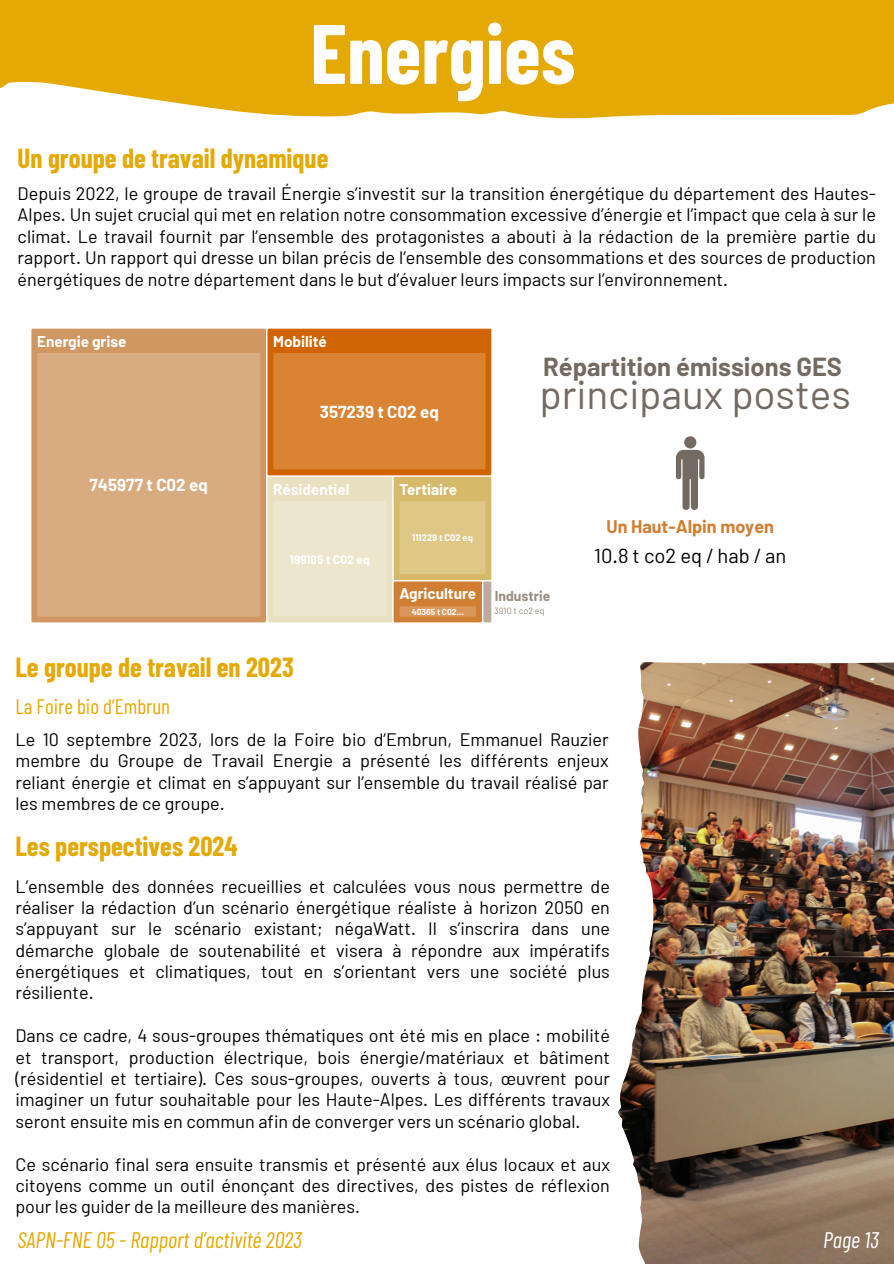
<style>
.page{position:relative;width:894px;height:1264px;background:#fff}
.page>*{position:absolute;margin:0;border:0;box-sizing:border-box;transform-origin:0 0}
.t1{font:700 84px "Barlow Condensed";color:#fff}
.t2{font:40.5px "Barlow";color:#736a61}
.t3{font:700 27px "Barlow Condensed";color:#e5a905}
.t4{font:700 25.5px "Barlow";color:#736a61}
.t5{font:italic 22.5px "Barlow Condensed";color:#e5a905}
.t6{font:italic 22.5px "Barlow Condensed";color:#fff}
.t7{font:21px "Barlow Condensed";color:#e5a905}
.t8{font:20.25px "Barlow";color:#000}
.t9{font:18px/21.3px "Barlow";color:#000;text-align:justify}
.t10{font:700 17.85px "Barlow";color:#d07e32}
.t11{font:700 16.95px "Barlow";color:#fff}
.t12{font:700 15.3px "Barlow";color:#fff}
.t13{font:700 13.95px "Barlow";color:#998d82}
.t14{font:700 12px "Barlow";color:#fff}
.t15{font:700 9.3px "Barlow";color:#fff}
.t16{font:9px "Barlow";color:#998d82}
.t17{font:700 8.4px "Barlow";color:#fff}
</style>
<div class="page">
<svg style="left:0;top:0;width:893px;height:119px;background:#e7b019"></svg>
<svg style="left:31px;top:329px;width:235px;height:293px;background:#d19966"></svg>
<div style="left:37px;top:353px;width:223px;height:263px;background:#d9ab81"></div>
<svg style="left:267px;top:329px;width:224px;height:293px;background:#dea768"></svg>
<div style="left:684px;top:436px;width:12px;height:12px;background:#736a61;border-radius:50%"></div>
<svg style="left:675px;top:450px;width:28px;height:60px"></svg>
<img style="left:618px;top:662px;width:275px;height:601px">
<p class="t1" style="left:310px;top:0;width:266px">Energies</p>
<p class="t3" style="left:18px;top:141px;width:312px">Un groupe de travail dynamique</p>
<h3 class="t9" style="left:18px;top:182px;width:859px">Depuis 2022, le groupe de travail Énergie s’investit sur la transition énergétique du département des Hautes-Alpes. Un sujet crucial qui met en relation notre consommation excessive d’énergie et l’impact que cela à sur le climat. Le travail fournit par l’ensemble des protagonistes a abouti à la rédaction de la première partie du rapport. Un rapport qui dresse un bilan précis de l’ensemble des consommations et des sources de production énergétiques de notre département dans le but d’évaluer leurs impacts sur l’environnement.</h3>
<p class="t12" style="left:37px;top:331px;width:91px">Energie grise</p>
<p class="t12" style="left:273px;top:331px;width:55px">Mobilité</p>
<p class="t11" style="left:320px;top:400px;width:120px">357239 t C02 eq</p>
<p class="t4" style="left:543px;top:350px;width:300px">Répartition émissions GES</p>
<h3 class="t2" style="left:539px;top:368px;width:313px">principaux postes</h3>
<p class="t11" style="left:89px;top:474px;width:120px">745977 t C02 eq</p>
<p class="t12" style="left:273px;top:479px;width:78px">Résidentiel</p>
<p class="t12" style="left:399px;top:479px;width:59px">Tertiaire</p>
<p class="t14" style="left:290px;top:551px;width:81px">199185 t C02 eq</p>
<p class="t15" style="left:412px;top:531px;width:62px">111229 t C02 eq</p>
<p class="t12" style="left:399px;top:584px;width:78px">Agriculture</p>
<p class="t17" style="left:411px;top:606px;width:54px">40365 t C02…</p>
<p class="t3" style="left:15px;top:650px;width:280px">Le groupe de travail en 2023</p>
<h1 class="t13" style="left:494px;top:587px;width:57px">Industrie</h1>
<h3 class="t16" style="left:494px;top:605px;width:52px">3910 t co2 eq</h3>
<h4 class="t10" style="left:606px;top:515px;width:169px">Un Haut-Alpin moyen</h4>
<h4 class="t8" style="left:594px;top:542px;width:193px">10.8 t co2 eq / hab / an</h4>
<p class="t7" style="left:15px;top:693px;width:156px">La Foire bio d’Embrun</p>
<h3 class="t9" style="left:15px;top:728px;width:594px">Le 10 septembre 2023, lors de la Foire bio d’Embrun, Emmanuel Rauzier membre du Groupe de Travail Energie a présenté les différents enjeux reliant énergie et climat en s’appuyant sur l’ensemble du travail réalisé par les membres de ce groupe.</h3>
<h2 class="t3" style="left:15px;top:828px;width:223px">Les perspectives 2024</h2>
<p class="t9" style="left:15px;top:874px;width:596px">L’ensemble des données recueillies et calculées vous nous permettre de réaliser la rédaction d’un scénario énergétique réaliste à horizon 2050 en s’appuyant sur le scénario existant; négaWatt. Il s’inscrira dans une démarche globale de soutenabilité et visera à répondre aux impératifs énergétiques et climatiques, tout en s’orientant vers une société plus résiliente.</p>
<h6 class="t9" style="left:15px;top:1024px;width:596px">Dans ce cadre, 4 sous-groupes thématiques ont été mis en place : mobilité et transport, production électrique, bois énergie/matériaux et bâtiment (résidentiel et tertiaire). Ces sous-groupes, ouverts à tous, œuvrent pour imaginer un futur souhaitable pour les Haute-Alpes. Les différents travaux seront ensuite mis en commun afin de converger vers un scénario global.</h6>
<h5 class="t9" style="left:15px;top:1152px;width:596px">Ce scénario final sera ensuite transmis et présenté aux élus locaux et aux citoyens comme un outil énonçant des directives, des pistes de réflexion pour les guider de la meilleure des manières.</h5>
<p class="t5" style="left:18px;top:1225px;width:286px">SAPN-FNE 05 - Rapport d’activité 2023</p>
<p class="t6" style="left:823px;top:1225px;width:57px">Page 13</p>
</div>
